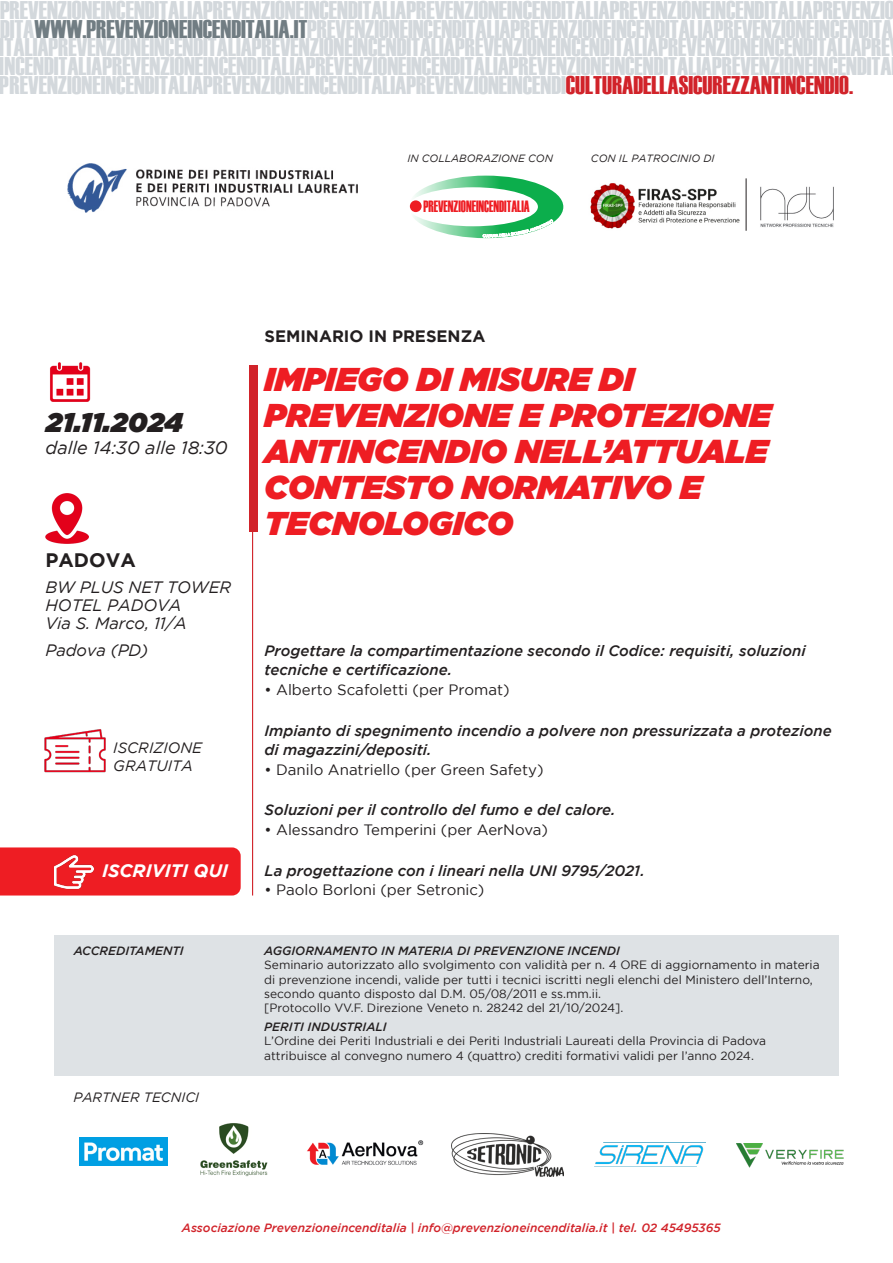
<style>
.page{position:relative;width:893px;height:1263px;background:#fff}
.page>*{position:absolute;margin:0;border:0;box-sizing:border-box;transform-origin:0 0}
.t1{font:italic 900 33px/36px "Gotham";color:#ee1d23}
.t2{font:italic 900 27px "Gotham";letter-spacing:-.01em;color:#231f20}
.t3{font:25.5px/18.8px "Haettenschweiler";color:#d3d8dc}
.t4{font:700 19.5px "Gotham";color:#231f20}
.t5{font:italic 18px "Gotham";color:#231f20}
.t6{font:italic 700 18px "Gotham";color:#fff}
.t7{font:italic 16.5px/18px "Gotham";letter-spacing:-.005em;color:#231f20}
.t8{font:700 16.5px "Gotham";color:#231f20}
.t9{font:16.35px "Haettenschweiler";color:#ee1d23;scale:.82 1}
.t10{font:italic 500 15px/19.5px "Gotham";color:#231f20}
.t11{font:15px "Gotham";color:#231f20}
.t12{font:italic 15px/18px "Gotham";color:#231f20}
.t13{font:italic 13.5px "Gotham";color:#231f20}
.t14{font:12px/14.4px "Gotham";color:#231f20}
.t15{font:italic 500 12px "Gotham";color:#d1232a}
.t16{font:italic 500 12px "Gotham";color:#231f20}
.t17{font:italic 10.5px "Gotham";color:#231f20}
.t18{font:500 3.6px "Avenir";color:#fff;scale:.96 1}
.s1{color:#717d83}
.s2{color:#d1232a}
</style>
<div class="page">
<div style="left:0;top:847px;width:241px;height:48px;background:#ee1d23"></div>
<div style="left:249px;top:365px;width:9px;height:167px;background:#d1232a"></div>
<hr style="left:252px;top:445px;width:1px;height:450px;background:#d1232a">
<img style="left:45px;top:493px;width:43px;height:51px">
<img style="left:50px;top:362px;width:41px;height:40px">
<img style="left:44px;top:729px;width:62px;height:44px">
<img style="left:54px;top:852px;width:39px;height:40px">
<div style="left:54px;top:935px;width:785px;height:141px;background:#dee2e5"></div>
<img style="left:79px;top:1137px;width:89px;height:28px">
<img style="left:200px;top:1123px;width:68px;height:54px">
<img style="left:307px;top:1140px;width:117px;height:25px">
<img style="left:451px;top:1133px;width:112px;height:43px">
<img style="left:594px;top:1145px;width:110px;height:22px">
<img style="left:737px;top:1143px;width:107px;height:25px">
<img style="left:590px;top:183px;width:150px;height:46px">
<img style="left:760px;top:186px;width:74px;height:41px">
<hr style="left:746px;top:178px;width:1px;height:53px;background:#231f20">
<img style="left:67px;top:164px;width:290px;height:49px">
<svg style="left:409px;top:176px;width:154px;height:62px"></svg>
<p class="t3" style="left:0;top:-1px;width:896px">PREVENZIONEINCENDITALIAPREVENZIONEINCENDITALIAPREVENZIONEINCENDITALIAPREVENZIONEINCENDITALIAPREVENZIO DITA<span class="s1">WWW.PREVENZIONEINCENDITALIA.IT</span>PREVENZIONEINCENDITALIAPREVENZIONEINCENDITALIAPREVENZIONEINCENDITA ITALIAPREVENZIONEINCENDITALIAPREVENZIONEINCENDITALIAPREVENZIONEINCENDITALIAPREVENZIONEINCENDITALIAPRE INCENDITALIAPREVENZIONEINCENDITALIAPREVENZIONEINCENDITALIAPREVENZIONEINCENDITALIAPREVENZIONEINCENDITA PREVENZIONEINCENDITALIAPREVENZIONEINCENDITALIAPREVENZIONEINCENDI<span class="s2">CULTURADELLASICUREZZANTINCENDIO.</span></p>
<p class="t17" style="left:407px;top:152px;width:147px">IN COLLABORAZIONE CON</p>
<p class="t17" style="left:591px;top:152px;width:125px">CON IL PATROCINIO DI</p>
<p class="t9" style="left:423px;top:197px;width:131px">PREVENZIONEINCENDITALIA</p>
<p class="t18" style="left:488px;top:233px;width:3px">L</p>
<p class="t18" style="left:499px;top:232px;width:13px;rotate:-6deg">DELLA</p>
<p class="t2" style="left:45px;top:407px;width:139px">21.11.2024</p>
<p class="t5" style="left:45px;top:437px;width:184px">dalle 14:30 alle 18:30</p>
<p class="t8" style="left:264px;top:327px;width:222px">SEMINARIO IN PRESENZA</p>
<p class="t1" style="left:264px;top:360px;width:509px">IMPIEGO DI MISURE DI<br>PREVENZIONE E PROTEZIONE<br>ANTINCENDIO NELL’ATTUALE<br>CONTESTO NORMATIVO E<br>TECNOLOGICO</p>
<p class="t4" style="left:45px;top:549px;width:92px">PADOVA</p>
<p class="t7" style="left:45px;top:578px;width:187px">BW PLUS NET TOWER<br>HOTEL PADOVA<br>Via S. Marco, 11/A</p>
<p class="t7" style="left:45px;top:641px;width:104px">Padova (PD)</p>
<p class="t10" style="left:264px;top:641px;width:543px">Progettare la compartimentazione secondo il Codice: requisiti, soluzioni tecniche e certificazione.</p>
<p class="t11" style="left:264px;top:681px;width:247px">• Alberto Scafoletti (per Promat)</p>
<p class="t10" style="left:264px;top:720px;width:569px">Impianto di spegnimento incendio a polvere non pressurizzata a protezione di magazzini/depositi.</p>
<p class="t11" style="left:264px;top:761px;width:281px">• Danilo Anatriello (per Green Safety)</p>
<p class="t10" style="left:264px;top:800px;width:353px">Soluzioni per il controllo del fumo e del calore.</p>
<p class="t11" style="left:264px;top:821px;width:285px">• Alessandro Temperini (per AerNova)</p>
<p class="t10" style="left:264px;top:860px;width:382px">La progettazione con i lineari nella UNI 9795/2021.</p>
<p class="t11" style="left:264px;top:881px;width:221px">• Paolo Borloni (per Setronic)</p>
<p class="t12" style="left:113px;top:739px;width:90px">ISCRIZIONE<br>GRATUITA</p>
<p class="t6" style="left:102px;top:860px;width:128px">ISCRIVITI QUI</p>
<p class="t16" style="left:74px;top:944px;width:112px">ACCREDITAMENTI</p>
<p class="t16" style="left:264px;top:944px;width:357px">AGGIORNAMENTO IN MATERIA DI PREVENZIONE INCENDI</p>
<p class="t14" style="left:264px;top:957px;width:557px">Seminario autorizzato allo svolgimento con validità per n. 4 ORE di aggiornamento in materia di prevenzione incendi, valide per tutti i tecnici iscritti negli elenchi del Ministero dell’Interno, secondo quanto disposto dal D.M. 05/08/2011 e ss.mm.ii.<br>[Protocollo VV.F. Direzione Veneto n. 28242 del 21/10/2024].</p>
<p class="t16" style="left:264px;top:1020px;width:124px">PERITI INDUSTRIALI</p>
<p class="t14" style="left:264px;top:1034px;width:503px">L’Ordine dei Periti Industriali e dei Periti Industriali Laureati della Provincia di Padova attribuisce al convegno numero 4 (quattro) crediti formativi validi per l’anno 2024.</p>
<p class="t13" style="left:73px;top:1090px;width:127px">PARTNER TECNICI</p>
<p class="t15" style="left:182px;top:1221px;width:540px">Associazione Prevenzioneincenditalia | info@prevenzioneincenditalia.it | tel. 02 45495365</p>
</div>
